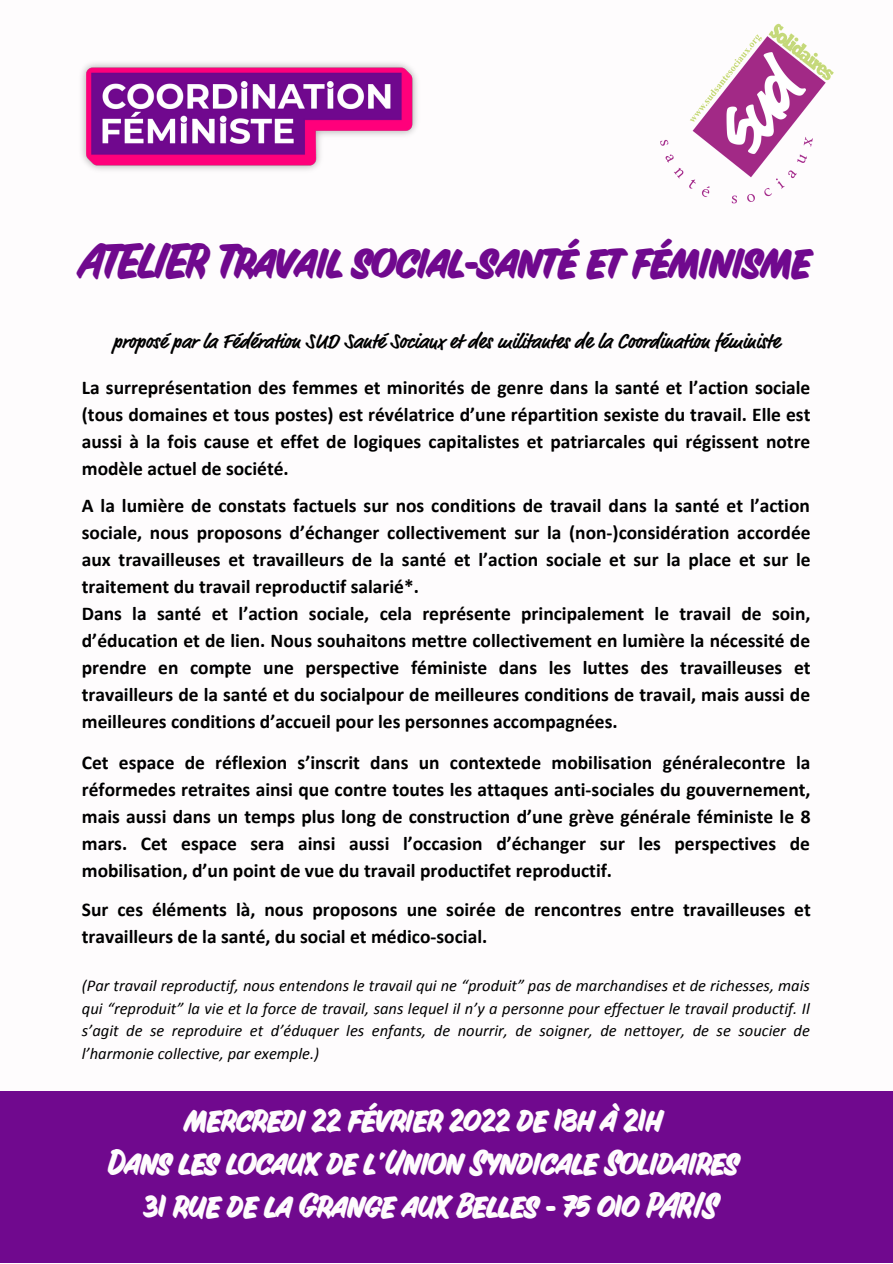
<style>
.page{position:relative;width:893px;height:1264px;background:#fff}
.page>*{position:absolute;margin:0;border:0;box-sizing:border-box;transform-origin:0 0}
.t1{font:700 47.25px "Inkston Casual";color:#70098e}
.t2{font:700 34.8px/42.8px "Inkston Casual";color:#fefcfd;text-align:center}
.t3{font:700 21px "Market OT";color:#000}
.t4{font:700 19.5px/27px "Calibri";color:#000;text-align:justify}
.t5{font:italic 16.5px/22.5px "Calibri";color:#000;text-align:justify}
</style>
<div class="page">
<img style="left:81px;top:62px;width:337px;height:109px">
<img style="left:660px;top:23px;width:174px;height:181px">
<div style="left:0;top:1091px;width:892px;height:171px;background:#70098e"></div>
<h1 class="t1" style="left:82px;top:238px;width:730px">ATELIER Travail social-santé et féminisme</h1>
<p class="t3" style="left:113px;top:331px;width:668px">proposé par la Fédération SUD Santé Sociaux et des militantes de la Coordination féministe</p>
<p class="t4" style="left:82px;top:374px;width:730px">La surreprésentation des femmes et minorités de genre dans la santé et l’action sociale (tous domaines et tous postes) est révélatrice d’une répartition sexiste du travail. Elle est aussi à la fois cause et effet de logiques capitalistes et patriarcales qui régissent notre modèle actuel de société.</p>
<p class="t4" style="left:82px;top:493px;width:730px;text-align:left">A la lumière de constats factuels sur nos conditions de travail dans la santé et l’action sociale, nous proposons d’échanger collectivement sur la (non-)considération accordée aux travailleuses et travailleurs de la santé et l’action sociale et sur la place et sur le traitement du travail reproductif salarié*.<br>Dans la santé et l’action sociale, cela représente principalement le travail de soin, d’éducation et de lien. Nous souhaitons mettre collectivement en lumière la nécessité de prendre en compte une perspective féministe dans les luttes des travailleuses et travailleurs de la santé et du socialpour de meilleures conditions de travail, mais aussi de meilleures conditions d’accueil pour les personnes accompagnées.</p>
<p class="t4" style="left:82px;top:748px;width:730px">Cet espace de réflexion s’inscrit dans un contextede mobilisation généralecontre la réformedes retraites ainsi que contre toutes les attaques anti-sociales du gouvernement, mais aussi dans un temps plus long de construction d’une grève générale féministe le 8 mars. Cet espace sera ainsi aussi l’occasion d’échanger sur les perspectives de mobilisation, d’un point de vue du travail productifet reproductif.</p>
<p class="t4" style="left:82px;top:895px;width:730px">Sur ces éléments là, nous proposons une soirée de rencontres entre travailleuses et travailleurs de la santé, du social et médico-social.</p>
<p class="t5" style="left:82px;top:974px;width:729px">(Par travail reproductif, nous entendons le travail qui ne “produit” pas de marchandises et de richesses, mais qui “reproduit” la vie et la force de travail, sans lequel il n’y a personne pour effectuer le travail productif. Il s’agit de se reproduire et d’éduquer les enfants, de nourrir, de soigner, de nettoyer, de se soucier de l’harmonie collective, par exemple.)</p>
<h2 class="t2" style="left:108px;top:1098px;width:632px">mercredi 22 février 2022 de 18h à 21h<br>Dans les locaux de l'Union Syndicale Solidaires<br>31 rue de la Grange aux Belles - 75 010 PARIS</h2>
</div>
